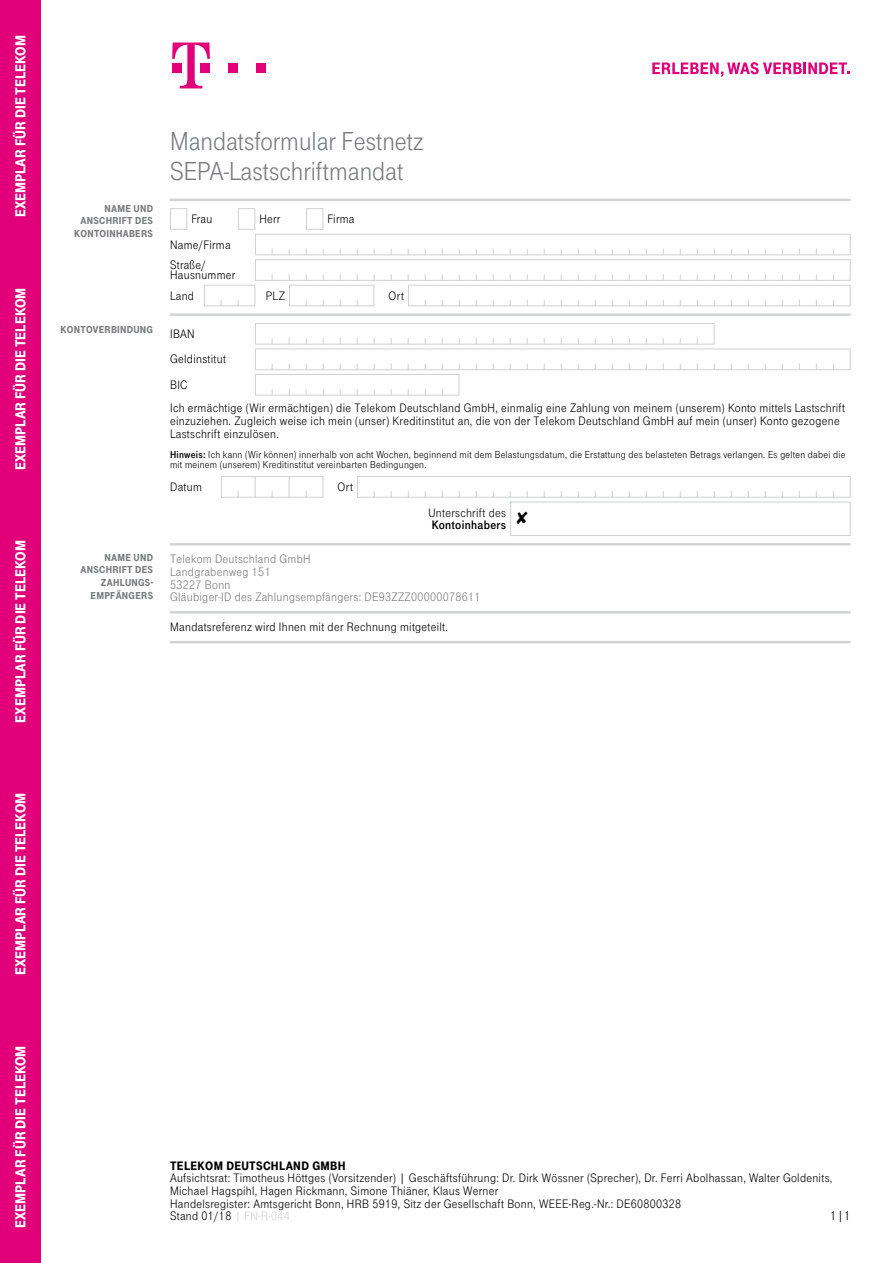
<style>
.page{position:relative;width:893px;height:1263px;background:#fff}
.page>*{position:absolute;margin:0;border:0;box-sizing:border-box;transform-origin:0 0}
.t1{font:27px/30px "Tele Grotesk Norm";color:#7b7c7e}
.t2{font:900 15px "Tele Grotesk Headline";color:#fff}
.t3{font:13.5px "Tele Grotesk Norm";color:#000}
.t4{font:12.75px/12.6px "Tele Grotesk Norm";letter-spacing:.025em;color:#000}
.t5{font:12.75px/12.6px "Tele Grotesk Norm";letter-spacing:.025em;color:#7b7c7e}
.t6{font:900 12.75px "Tele Grotesk Headline";letter-spacing:.025em;color:#000}
.t7{font:12.75px "Tele Grotesk Fett";letter-spacing:.025em;color:#000}
.t8{font:10.5px/10.2px "Tele Grotesk Norm";letter-spacing:.025em;color:#000}
.t9{font:900 10.5px/12.6px "Tele Grotesk Headline";letter-spacing:.025em;color:#7b7c7e;text-align:right}
.s1{font-family:"Tele Grotesk Fett"}
.s2{color:#d0d1d2}
</style>
<div class="page">
<hr style="left:170px;top:313px;width:680px;height:3px;background:#d0d1d2">
<hr style="left:170px;top:199px;width:680px;height:2px;background:#d0d1d2">
<div style="left:255px;top:323px;width:459px;height:21px;border:1px solid #d0d1d2"></div>
<div style="left:170px;top:208px;width:17px;height:22px;border:1px solid #d0d1d2"></div>
<div style="left:238px;top:208px;width:17px;height:22px;border:1px solid #d0d1d2"></div>
<div style="left:306px;top:208px;width:17px;height:22px;border:1px solid #d0d1d2"></div>
<hr style="left:170px;top:543px;width:680px;height:2px;background:#d0d1d2">
<hr style="left:170px;top:611px;width:680px;height:2px;background:#d0d1d2">
<div style="left:510px;top:502px;width:340px;height:34px;border:1px solid #d0d1d2"></div>
<div style="left:255px;top:234px;width:595px;height:21px;border:1px solid #d0d1d2"></div>
<div style="left:255px;top:259px;width:595px;height:22px;border:1px solid #d0d1d2"></div>
<div style="left:255px;top:349px;width:595px;height:21px;border:1px solid #d0d1d2"></div>
<div style="left:204px;top:285px;width:51px;height:21px;border:1px solid #d0d1d2"></div>
<div style="left:289px;top:285px;width:85px;height:21px;border:1px solid #d0d1d2"></div>
<div style="left:408px;top:285px;width:442px;height:21px;border:1px solid #d0d1d2"></div>
<div style="left:221px;top:476px;width:102px;height:21px;border:1px solid #d0d1d2"></div>
<svg style="left:255px;top:476px;width:1px;height:21px"></svg>
<svg style="left:289px;top:476px;width:1px;height:21px"></svg>
<div style="left:255px;top:374px;width:204px;height:21px;border:1px solid #d0d1d2"></div>
<div style="left:357px;top:476px;width:493px;height:21px;border:1px solid #d0d1d2"></div>
<hr style="left:170px;top:641px;width:680px;height:2px;background:#d0d1d2">
<div style="left:228px;top:64px;width:10px;height:9px;background:#e2007a"></div>
<div style="left:256px;top:64px;width:10px;height:9px;background:#e2007a"></div>
<svg style="left:172px;top:43px;width:38px;height:45px"></svg>
<svg style="left:652px;top:62px;width:198px;height:15px"></svg>
<div style="left:0;top:0;width:41px;height:1263px;background:#e2007a"></div>
<p class="t2" style="left:12px;top:217px;width:184px;rotate:-90deg">Exemplar für die Telekom</p>
<p class="t2" style="left:12px;top:470px;width:184px;rotate:-90deg">Exemplar für die Telekom</p>
<p class="t2" style="left:12px;top:723px;width:184px;rotate:-90deg">Exemplar für die Telekom</p>
<p class="t2" style="left:12px;top:975px;width:184px;rotate:-90deg">Exemplar für die Telekom</p>
<p class="t2" style="left:12px;top:1228px;width:184px;rotate:-90deg">Exemplar für die Telekom</p>
<p class="t9" style="left:74px;top:202px;width:80px">NAME UND<br>ANSCHRIFT DES<br>KONTOINHABERS</p>
<p class="t9" style="left:61px;top:323px;width:94px">KONTOVERBINDUNG</p>
<h1 class="t1" style="left:170px;top:126px;width:255px">Mandatsformular Festnetz<br>SEPA-Lastschriftmandat</h1>
<p class="t4" style="left:191px;top:213px;width:23px">Frau</p>
<p class="t4" style="left:259px;top:213px;width:23px">Herr</p>
<p class="t4" style="left:327px;top:213px;width:29px">Firma</p>
<p class="t4" style="left:170px;top:234px;width:62px;line-height:20.2px">Name/Firma<br>Straße/</p>
<p class="t4" style="left:170px;top:265px;width:67px;line-height:20.2px">Hausnummer<br>Land</p>
<p class="t4" style="left:170px;top:328px;width:26px">IBAN</p>
<p class="t4" style="left:170px;top:353px;width:57px">Geldinstitut</p>
<p class="t4" style="left:170px;top:379px;width:19px">BIC</p>
<p class="t4" style="left:266px;top:289px;width:21px">PLZ</p>
<p class="t4" style="left:389px;top:289px;width:17px">Ort</p>
<p class="t4" style="left:170px;top:402px;width:677px">Ich ermächtige (Wir ermächtigen) die Telekom Deutschland GmbH, einmalig eine Zahlung von meinem (unserem) Konto mittels Lastschrift einzuziehen. Zugleich weise ich mein (unser) Kreditinstitut an, die von der Telekom Deutschland GmbH auf mein (unser) Konto gezogene<br>Lastschrift einzulösen.</p>
<p class="t8" style="left:170px;top:449px;width:677px"><span class="s1">Hinweis:</span> Ich kann (Wir können) innerhalb von acht Wochen, beginnend mit dem Belastungsdatum, die Erstattung des belasteten Betrags verlangen. Es gelten dabei die mit meinem (unserem) Kreditinstitut vereinbarten Bedingungen.</p>
<p class="t4" style="left:170px;top:481px;width:33px">Datum</p>
<p class="t4" style="left:338px;top:481px;width:17px">Ort</p>
<p class="t4" style="left:428px;top:506px;width:79px">Unterschrift des</p>
<p class="t7" style="left:432px;top:518px;width:76px">Kontoinhabers</p>
<p class="t9" style="left:81px;top:551px;width:74px">NAME UND<br>ANSCHRIFT DES<br>ZAHLUNGS-<br>EMPFÄNGERS</p>
<p class="t5" style="left:170px;top:553px;width:312px">Telekom Deutschland GmbH<br>Landgrabenweg 151<br>53227 Bonn<br>Gläubiger-ID des Zahlungsempfängers: DE93ZZZ00000078611</p>
<p class="t4" style="left:170px;top:621px;width:280px">Mandatsreferenz wird Ihnen mit der Rechnung mitgeteilt.</p>
<p class="t6" style="left:170px;top:1158px;width:177px">TELEKOM DEUTSCHLAND GMBH</p>
<p class="t4" style="left:170px;top:1172px;width:664px">Aufsichtsrat: Timotheus Höttges (Vorsitzender) | Geschäftsführung: Dr. Dirk Wössner (Sprecher), Dr. Ferri Abolhassan, Walter Goldenits, Michael Hagspihl, Hagen Rickmann, Simone Thiäner, Klaus Werner<br>Handelsregister: Amtsgericht Bonn, HRB 5919, Sitz der Gesellschaft Bonn, WEEE-Reg.-Nr.: DE60800328<br>Stand 01/18 <span class="s2">| FN-R-044</span></p>
<p class="t3" style="left:830px;top:1208px;width:22px">1|1</p>
</div>
